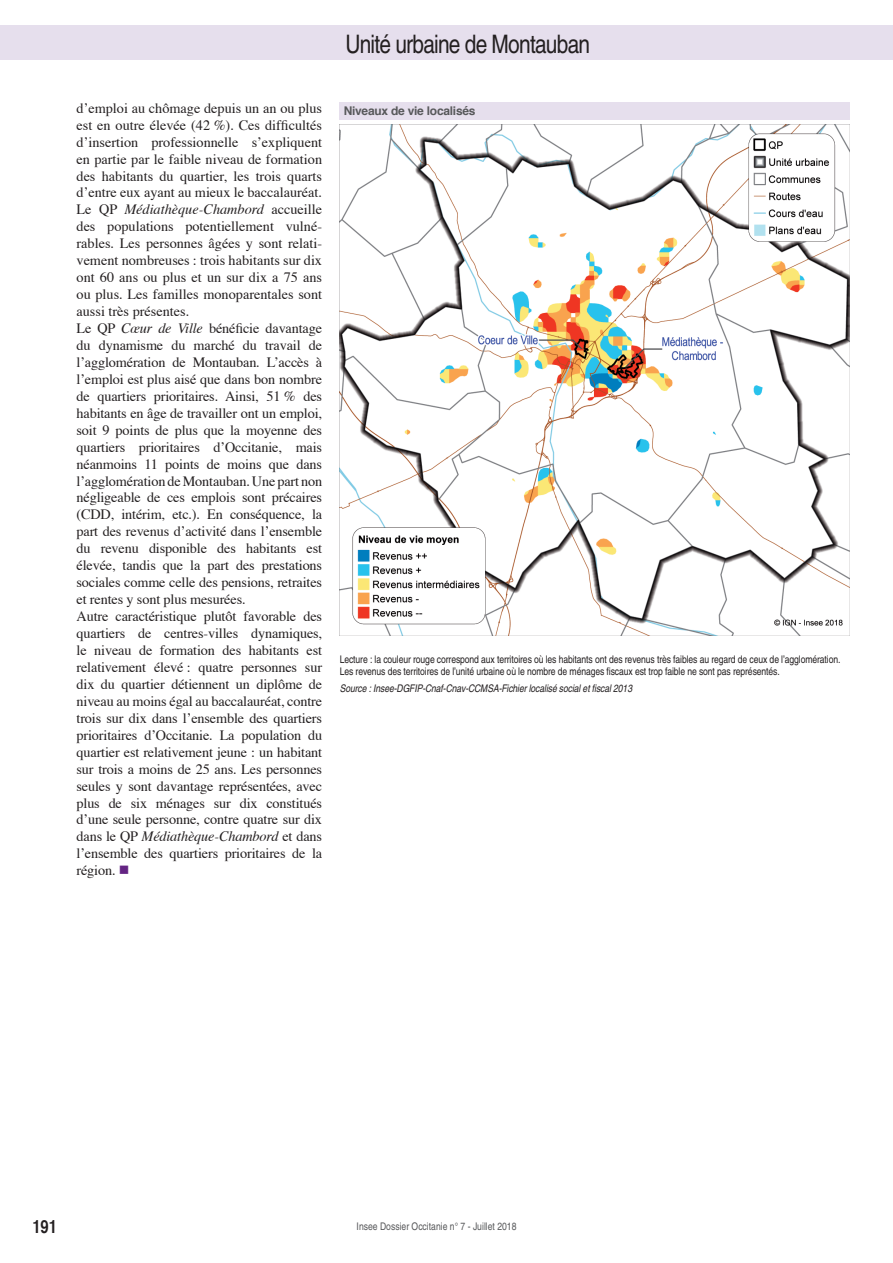
<style>
.page{position:relative;width:893px;height:1263px;background:#fff}
.page>*{position:absolute;margin:0;border:0;box-sizing:border-box;transform-origin:0 0}
.t1{font:condensed 25.5px "Helvetica";letter-spacing:-.03em;color:#231f20}
.t2{font:700 condensed 18px "Helvetica";color:#231f20}
.t3{font:14.25px/17px "Times";letter-spacing:-.01em;color:#231f20}
.t4{font:700 12px "Helvetica";letter-spacing:-.02em;color:#57585a}
.t5{font:condensed 10.5px/12.6px "Helvetica";letter-spacing:-.01em;color:#231f20}
.t6{font:italic condensed 10.5px "Helvetica";letter-spacing:-.01em;color:#231f20}
.t7{font:condensed 10.5px "Helvetica";color:#57585a}
.s1{font-style:italic}
.s2{color:#642483}
</style>
<div class="page">
<div style="left:0;top:26px;width:893px;height:34px;background:#e6dfed"></div>
<div style="left:339px;top:102px;width:511px;height:17px;background:#e6dfed"></div>
<img style="left:339px;top:125px;width:511px;height:510px">
<h1 class="t1" style="left:345px;top:29px;width:246px">Unité urbaine de Montauban</h1>
<p class="t3" style="left:77px;top:98px;width:247px">d’emploi au chômage depuis un an ou plus est en outre élevée (42 %). Ces difficultés d’insertion professionnelle s’expliquent en partie par le faible niveau de formation des habitants du quartier, les trois quarts d’entre eux ayant au mieux le baccalauréat.<br>Le QP <span class="s1">Médiathèque-Chambord</span> accueille des populations potentiellement vulné&shy;rables. Les personnes âgées y sont relati&shy;vement nombreuses : trois habitants sur dix ont 60 ans ou plus et un sur dix a 75 ans ou plus. Les familles monoparentales sont aussi très présentes.<br>Le QP <span class="s1">Cœur de Ville</span> bénéficie davantage du dynamisme du marché du travail de l’agglomération de Montauban. L’accès à l’emploi est plus aisé que dans bon nombre de quartiers prioritaires. Ainsi, 51 % des habitants en âge de travailler ont un emploi, soit 9 points de plus que la moyenne des quartiers prioritaires d’Occitanie, mais néanmoins 11 points de moins que dans l’agglomération de Montauban. Une part non négligeable de ces emplois sont précaires (CDD, intérim, etc.). En conséquence, la part des revenus d’activité dans l’ensemble du revenu disponible des habitants est élevée, tandis que la part des prestations sociales comme celle des pensions, retraites et rentes y sont plus mesurées.<br>Autre caractéristique plutôt favorable des quartiers de centres-villes dynamiques, le niveau de formation des habitants est relativement élevé : quatre personnes sur dix du quartier détiennent un diplôme de niveau au moins égal au baccalauréat, contre trois sur dix dans l’ensemble des quartiers prioritaires d’Occitanie. La population du quartier est relativement jeune : un habitant sur trois a moins de 25 ans. Les personnes seules y sont davantage représentées, avec plus de six ménages sur dix constitués d’une seule personne, contre quatre sur dix dans le QP <span class="s1">Médiathèque-Chambord</span> et dans l’ensemble des quartiers prioritaires de la région. <span class="s2">■</span></p>
<p class="t4" style="left:344px;top:101px;width:133px">Niveaux de vie localisés</p>
<p class="t5" style="left:340px;top:653px;width:502px">Lecture : la couleur rouge correspond aux territoires où les habitants ont des revenus très faibles au regard de ceux de l’agglomération.<br>Les revenus des territoires de l’unité urbaine où le nombre de ménages fiscaux est trop faible ne sont pas représentés.</p>
<p class="t6" style="left:340px;top:682px;width:294px">Source : Insee-DGFIP-Cnaf-Cnav-CCMSA-Fichier localisé social et fiscal 2013</p>
<p class="t2" style="left:32px;top:1216px;width:26px">191</p>
<p class="t7" style="left:357px;top:1221px;width:161px">Insee Dossier Occitanie n° 7 - Juillet 2018</p>
</div>
